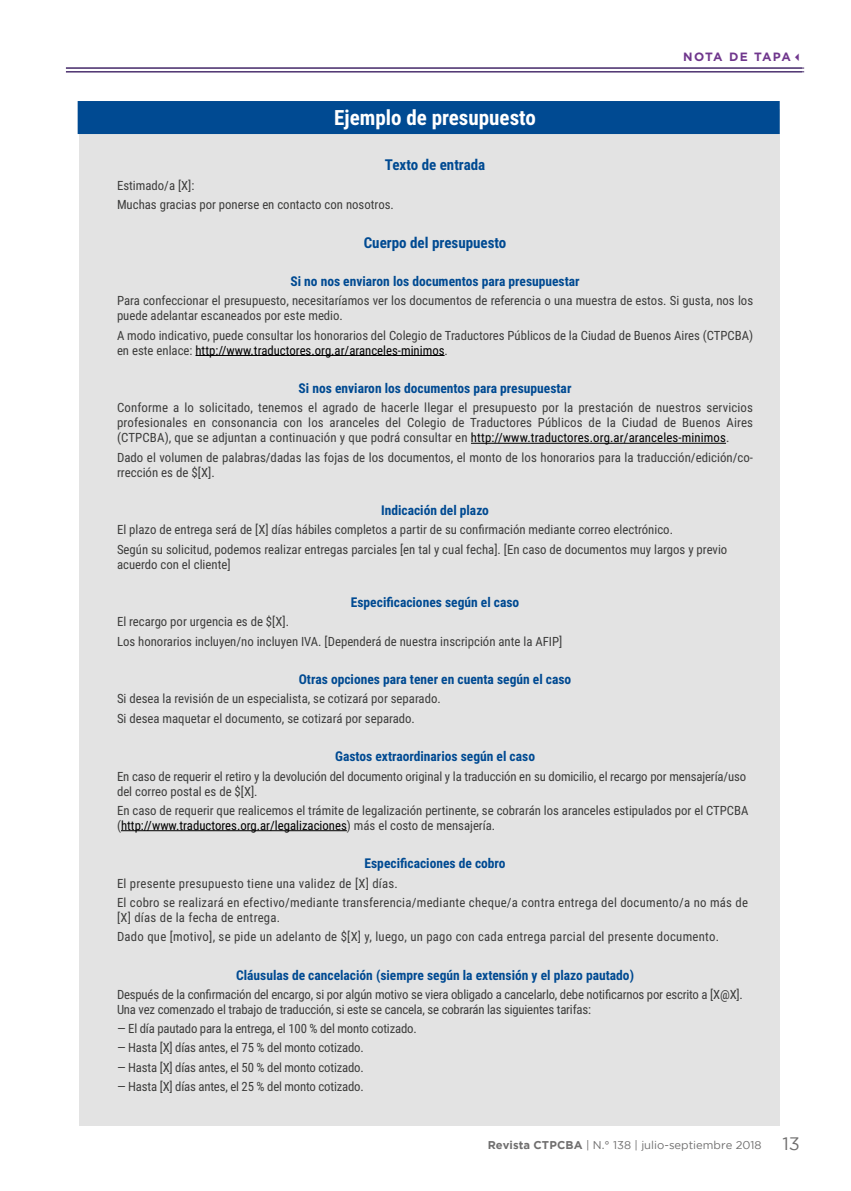
<style>
.page{position:relative;width:851px;height:1191px;background:#fff}
.page>*{position:absolute;margin:0;border:0;box-sizing:border-box;transform-origin:0 0}
.t1{font:700 21px "Roboto Condensed";color:#fff}
.t2{font:700 15px "Roboto Condensed";color:#004a92}
.t3{font:700 13.5px "Roboto Condensed";color:#004a92}
.t4{font:12.75px/15px "Roboto Condensed";color:#3c3c3b}
.t5{font:12.75px/19.2px "Roboto Condensed";letter-spacing:.02em;color:#3c3c3b}
.t6{font:700 12px "Gotham";letter-spacing:.08em;color:#70378d}
.t7{font:11.25px "Gotham";color:#706f6f}
.s1{color:#000}
.s2{font-weight:700}
.s3{font-size:18px}
</style>
<div class="page">
<div style="left:79px;top:109px;width:700px;height:1017px;background:#e3e3e3"></div>
<div style="left:78px;top:101px;width:701px;height:33px;background:#004a92"></div>
<hr style="left:66px;top:68px;width:738px;height:1px;background:#432768">
<hr style="left:66px;top:71px;width:738px;height:1px;background:#432768">
<hr style="left:195px;top:355px;width:249px;height:1px;background:#000">
<hr style="left:471px;top:443px;width:255px;height:1px;background:#000">
<hr style="left:121px;top:830px;width:226px;height:1px;background:#000">
<p class="t6" style="left:683px;top:48px;width:122px">NOTA DE TAPA✓</p>
<p class="t1" style="left:334px;top:103px;width:203px">Ejemplo de presupuesto</p>
<p class="t2" style="left:385px;top:155px;width:102px">Texto de entrada</p>
<p class="t4" style="left:117px;top:175px;width:278px;line-height:19.2px">Estimado/a [X]:<br>Muchas gracias por ponerse en contacto con nosotros.</p>
<p class="t2" style="left:363px;top:232px;width:144px">Cuerpo del presupuesto</p>
<p class="t3" style="left:290px;top:272px;width:291px">Si no nos enviaron los documentos para presupuestar</p>
<p class="t4" style="left:117px;top:293px;width:637px">Para confeccionar el presupuesto, necesitaríamos ver los documentos de referencia o una muestra de estos. Si gusta, nos los puede adelantar escaneados por este medio.</p>
<p class="t4" style="left:117px;top:327px;width:637px">A modo indicativo, puede consultar los honorarios del Colegio de Traductores Públicos de la Ciudad de Buenos Aires (CTPCBA) en este enlace: <span class="s1">http://www.traductores.org.ar/aranceles-minimos</span>.</p>
<p class="t3" style="left:298px;top:379px;width:274px">Si nos enviaron los documentos para presupuestar</p>
<p class="t4" style="left:117px;top:400px;width:637px;text-align:justify">Conforme a lo solicitado, tenemos el agrado de hacerle llegar el presupuesto por la prestación de nuestros servicios profesionales en consonancia con los aranceles del Colegio de Traductores Públicos de la Ciudad de Buenos Aires (CTPCBA), que se adjuntan a continuación y que podrá consultar en <span class="s1">http://www.traductores.org.ar/aranceles-minimos</span>.</p>
<p class="t4" style="left:117px;top:449px;width:637px">Dado el volumen de palabras/dadas las fojas de los documentos, el monto de los honorarios para la traducción/edición/co&shy;rrección es de $[X].</p>
<p class="t3" style="left:381px;top:501px;width:109px">Indicación del plazo</p>
<p class="t4" style="left:117px;top:520px;width:611px;line-height:19.2px">El plazo de entrega será de [X] días hábiles completos a partir de su confirmación mediante correo electrónico.<br>Según su solicitud, podemos realizar entregas parciales [en tal y cual fecha]. [En caso de documentos muy largos y previo</p>
<p class="t4" style="left:117px;top:556px;width:115px">acuerdo con el cliente]</p>
<p class="t3" style="left:351px;top:593px;width:170px">Especificaciones según el caso</p>
<p class="t4" style="left:117px;top:612px;width:446px;line-height:19.2px">El recargo por urgencia es de $[X].<br>Los honorarios incluyen/no incluyen IVA. [Dependerá de nuestra inscripción ante la AFIP]</p>
<p class="t3" style="left:299px;top:670px;width:274px">Otras opciones para tener en cuenta según el caso</p>
<p class="t4" style="left:117px;top:689px;width:325px;line-height:19.2px">Si desea la revisión de un especialista, se cotizará por separado.<br>Si desea maquetar el documento, se cotizará por separado.</p>
<p class="t3" style="left:335px;top:747px;width:201px">Gastos extraordinarios según el caso</p>
<p class="t4" style="left:117px;top:768px;width:630px">En caso de requerir el retiro y la devolución del documento original y la traducción en su domicilio, el recargo por mensajería/uso del correo postal es de $[X].</p>
<p class="t4" style="left:117px;top:802px;width:633px">En caso de requerir que realicemos el trámite de legalización pertinente, se cobrarán los aranceles estipulados por el CTPCBA (<span class="s1">http://www.traductores.org.ar/legalizaciones</span>) más el costo de mensajería.</p>
<p class="t3" style="left:364px;top:854px;width:142px">Especificaciones de cobro</p>
<p class="t5" style="left:117px;top:873px;width:632px">El presente presupuesto tiene una validez de [X] días.<br>El cobro se realizará en efectivo/mediante transferencia/mediante cheque/a contra entrega del documento/a no más de</p>
<p class="t5" style="left:117px;top:907px;width:603px">[X] días de la fecha de entrega.<br>Dado que [motivo], se pide un adelanto de $[X] y, luego, un pago con cada entrega parcial del presente documento.</p>
<p class="t3" style="left:236px;top:965px;width:399px">Cláusulas de cancelación (siempre según la extensión y el plazo pautado)</p>
<p class="t4" style="left:117px;top:986px;width:627px">Después de la confirmación del encargo, si por algún motivo se viera obligado a cancelarlo, debe notificarnos por escrito a [X@X].<br>Una vez comenzado el trabajo de traducción, si este se cancela, se cobrarán las siguientes tarifas:</p>
<p class="t4" style="left:117px;top:1020px;width:301px">— El día pautado para la entrega, el 100 % del monto cotizado.</p>
<p class="t4" style="left:117px;top:1039px;width:248px">— Hasta [X] días antes, el 75 % del monto cotizado.</p>
<p class="t4" style="left:117px;top:1059px;width:248px">— Hasta [X] días antes, el 50 % del monto cotizado.</p>
<p class="t4" style="left:117px;top:1078px;width:248px">— Hasta [X] días antes, el 25 % del monto cotizado.</p>
<p class="t7" style="left:487px;top:1138px;width:313px"><span class="s2">Revista CTPCBA</span> | N.° 138 | julio-septiembre 2018 <span class="s3">13</span></p>
</div>
